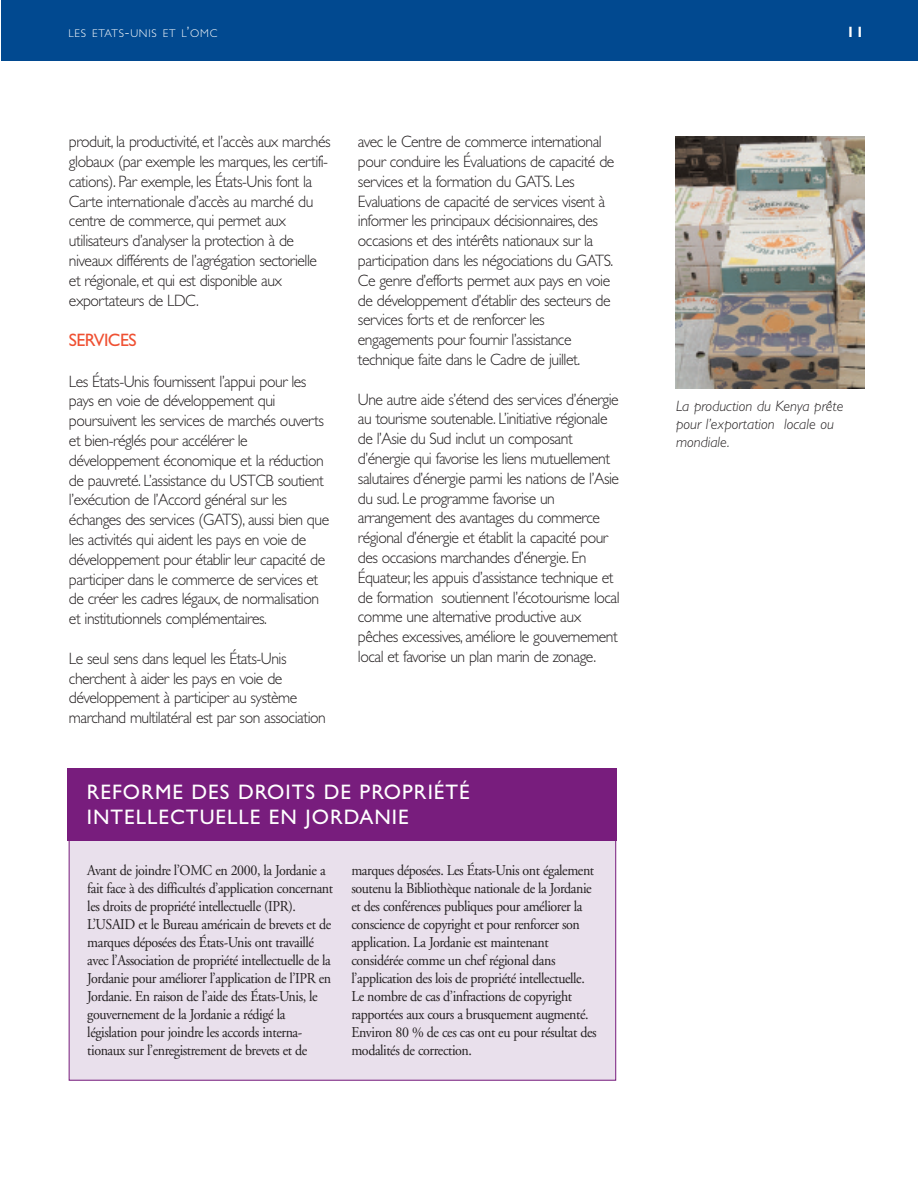
<style>
.page{position:relative;width:918px;height:1188px;background:#fff}
.page>*{position:absolute;margin:0;border:0;box-sizing:border-box;transform-origin:0 0}
.t1{font:21px/25.2px "Gill Sans";letter-spacing:.05em;color:#fff}
.t2{font:18px "Gill Sans";letter-spacing:-.03em;color:#ef5032}
.t3{font:300 16.5px/19.8px "Gill Sans";letter-spacing:-.03em;color:#231f20;scale:.95 1}
.t4{font:15px/18px "Adobe Garamond";letter-spacing:-.03em;color:#231f20;scale:.93 1}
.t5{font:italic 300 15px/18px "Gill Sans";color:#231f20}
.t6{font:700 15px "Gill Sans";color:#fff}
.t7{font:300 11.25px "Gill Sans";letter-spacing:.065em;color:#fff}
.s1{font-size:15px}
</style>
<div class="page">
<div style="left:1px;top:0;width:917px;height:61px;background:#014990"></div>
<hr style="left:0;top:0;width:1px;height:61px;background:#014990">
<img style="left:675px;top:136px;width:189px;height:252px">
<div style="left:69px;top:769px;width:547px;height:311px;background:#e9e0ec"></div>
<div style="left:68px;top:768px;width:549px;height:72px;background:#781d7d"></div>
<p class="t7" style="left:69px;top:27px;width:150px">LES ETATS<span class="s1">-</span>UNIS ET L<span class="s1">’</span>OMC</p>
<p class="t6" style="left:847px;top:26px;width:19px">11</p>
<p class="t3" style="left:69px;top:132px;width:277px">produit, la productivité, et l’accès aux marchés globaux (par exemple les marques, les certifi&shy;cations). Par exemple, les États-Unis font la Carte internationale d’accès au marché du centre de commerce, qui permet aux utilisateurs d’analyser la protection à de niveaux différents de l’agrégation sectorielle et régionale, et qui est disponible aux exportateurs de LDC.</p>
<p class="t2" style="left:69px;top:330px;width:69px">SERVICES</p>
<p class="t3" style="left:69px;top:371px;width:275px">Les États-Unis fournissent l’appui pour les pays en voie de développement qui poursuivent les services de marchés ouverts et bien-réglés pour accélérer le développement économique et la réduction de pauvreté. L’assistance du USTCB soutient l’exécution de l’Accord général sur les échanges des services (GATS), aussi bien que les activités qui aident les pays en voie de développement pour établir leur capacité de participer dans le commerce de services et de créer les cadres légaux, de normalisation et institutionnels complémentaires.</p>
<p class="t3" style="left:69px;top:648px;width:272px">Le seul sens dans lequel les États-Unis cherchent à aider les pays en voie de développement à participer au système marchand multilatéral est par son association</p>
<p class="t3" style="left:358px;top:132px;width:271px">avec le Centre de commerce international pour conduire les Évaluations de capacité de services et la formation du GATS. Les Evaluations de capacité de services visent à informer les principaux décisionnaires, des occasions et des intérêts nationaux sur la participation dans les négociations du GATS.<br>Ce genre d’efforts permet aux pays en voie de développement d’établir des secteurs de services forts et de renforcer les engagements pour fournir l’assistance technique faite dans le Cadre de juillet.</p>
<p class="t3" style="left:358px;top:389px;width:277px">Une autre aide s’étend des services d’énergie au tourisme soutenable. L’initiative régionale de l’Asie du Sud inclut un composant d’énergie qui favorise les liens mutuellement salutaires d’énergie parmi les nations de l’Asie du sud. Le programme favorise un arrangement des avantages du commerce régional d’énergie et établit la capacité pour des occasions marchandes d’énergie. En Équateur, les appuis d’assistance technique et de formation soutiennent l’écotourisme local comme une alternative productive aux pêches excessives, améliore le gouvernement local et favorise un plan marin de zonage.</p>
<p class="t1" style="left:87px;top:779px;width:384px">REFORME DES DROITS DE PROPRIÉTÉ<br>INTELLECTUELLE EN JORDANIE</p>
<p class="t4" style="left:87px;top:863px;width:266px">Avant de joindre l’OMC en 2000, la Jordanie a fait face à des difficultés d’application concernant les droits de propriété intellectuelle (IPR).<br>L’USAID et le Bureau américain de brevets et de marques déposées des États-Unis ont travaillé avec l’Association de propriété intellectuelle de la Jordanie pour améliorer l’application de l’IPR en Jordanie. En raison de l’aide des États-Unis, le gouvernement de la Jordanie a rédigé la législation pour joindre les accords interna&shy;tionaux sur l’enregistrement de brevets et de</p>
<p class="t4" style="left:351px;top:863px;width:265px">marques déposées. Les États-Unis ont également soutenu la Bibliothèque nationale de la Jordanie et des conférences publiques pour améliorer la conscience de copyright et pour renforcer son application. La Jordanie est maintenant considérée comme un chef régional dans l’application des lois de propriété intellectuelle.<br>Le nombre de cas d’infractions de copyright rapportées aux cours a brusquement augmenté.<br>Environ 80 % de ces cas ont eu pour résultat des modalités de correction.</p>
<p class="t5" style="left:676px;top:398px;width:169px">La production du Kenya prête pour l’exportation locale ou mondiale.</p>
</div>
